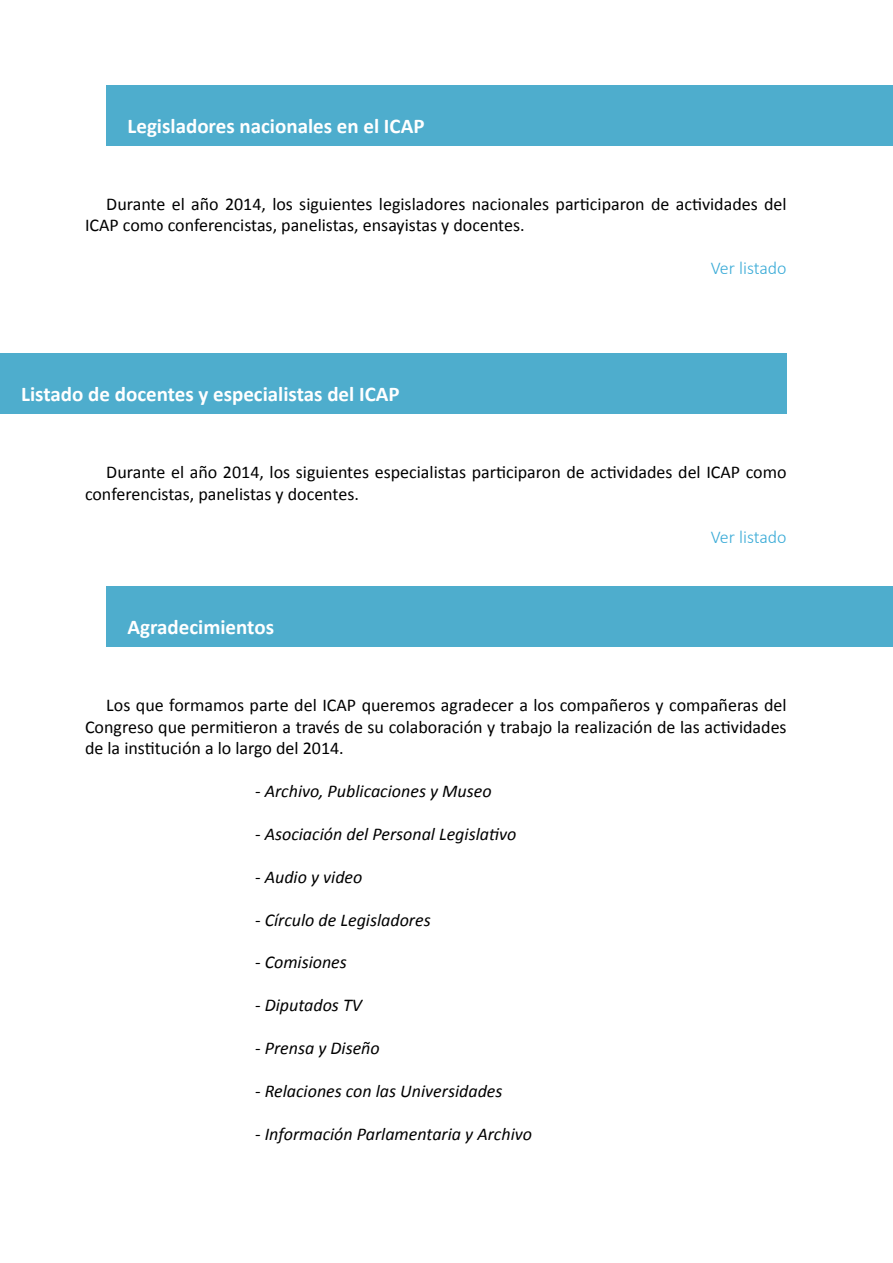
<style>
.page{position:relative;width:893px;height:1263px;background:#fff}
.page>*{position:absolute;margin:0;border:0;box-sizing:border-box;transform-origin:0 0}
.t1{font:700 21px "Calibri";color:#fff}
.t2{font:18px/21.6px "Calibri";color:#000}
.t3{font:italic 18px "Calibri";color:#000}
.t4{font:300 18px "Calibri";color:#3aabd7}
</style>
<div class="page">
<div style="left:106px;top:85px;width:787px;height:60px;background:#4eadcd"></div>
<div style="left:0;top:354px;width:787px;height:60px;background:#4eadcd"></div>
<div style="left:106px;top:586px;width:787px;height:60px;background:#4eadcd"></div>
<p class="t1" style="left:128px;top:112px;width:299px">Legisladores nacionales en el ICAP</p>
<p class="t2" style="left:85px;top:193px;width:703px;text-indent:21px">Durante el año 2014, los siguientes legisladores nacionales participaron de actividades del<br>ICAP como conferencistas, panelistas, ensayistas y docentes.</p>
<p class="t4" style="left:711px;top:257px;width:77px">Ver listado</p>
<p class="t1" style="left:21px;top:381px;width:380px">Listado de docentes y especialistas del ICAP</p>
<p class="t2" style="left:85px;top:462px;width:703px;text-indent:21px">Durante el año 2014, los siguientes especialistas participaron de actividades del ICAP como conferencistas, panelistas y docentes.</p>
<p class="t4" style="left:711px;top:526px;width:77px">Ver listado</p>
<p class="t1" style="left:128px;top:613px;width:148px">Agradecimientos</p>
<p class="t2" style="left:85px;top:694px;width:703px;text-align:justify;text-indent:21px">Los que formamos parte del ICAP queremos agradecer a los compañeros y compañeras del Congreso que permitieron a través de su colaboración y trabajo la realización de las actividades de la institución a lo largo del 2014.</p>
<p class="t3" style="left:255px;top:779px;width:238px">- Archivo, Publicaciones y Museo</p>
<p class="t3" style="left:255px;top:821px;width:263px">- Asociación del Personal Legislativo</p>
<p class="t3" style="left:255px;top:864px;width:109px">- Audio y video</p>
<p class="t3" style="left:255px;top:907px;width:177px">- Círculo de Legisladores</p>
<p class="t3" style="left:255px;top:950px;width:93px">- Comisiones</p>
<p class="t3" style="left:255px;top:993px;width:108px">- Diputados TV</p>
<p class="t3" style="left:255px;top:1036px;width:126px">- Prensa y Diseño</p>
<p class="t3" style="left:255px;top:1079px;width:249px">- Relaciones con las Universidades</p>
<p class="t3" style="left:255px;top:1121px;width:278px">- Información Parlamentaria y Archivo</p>
</div>
